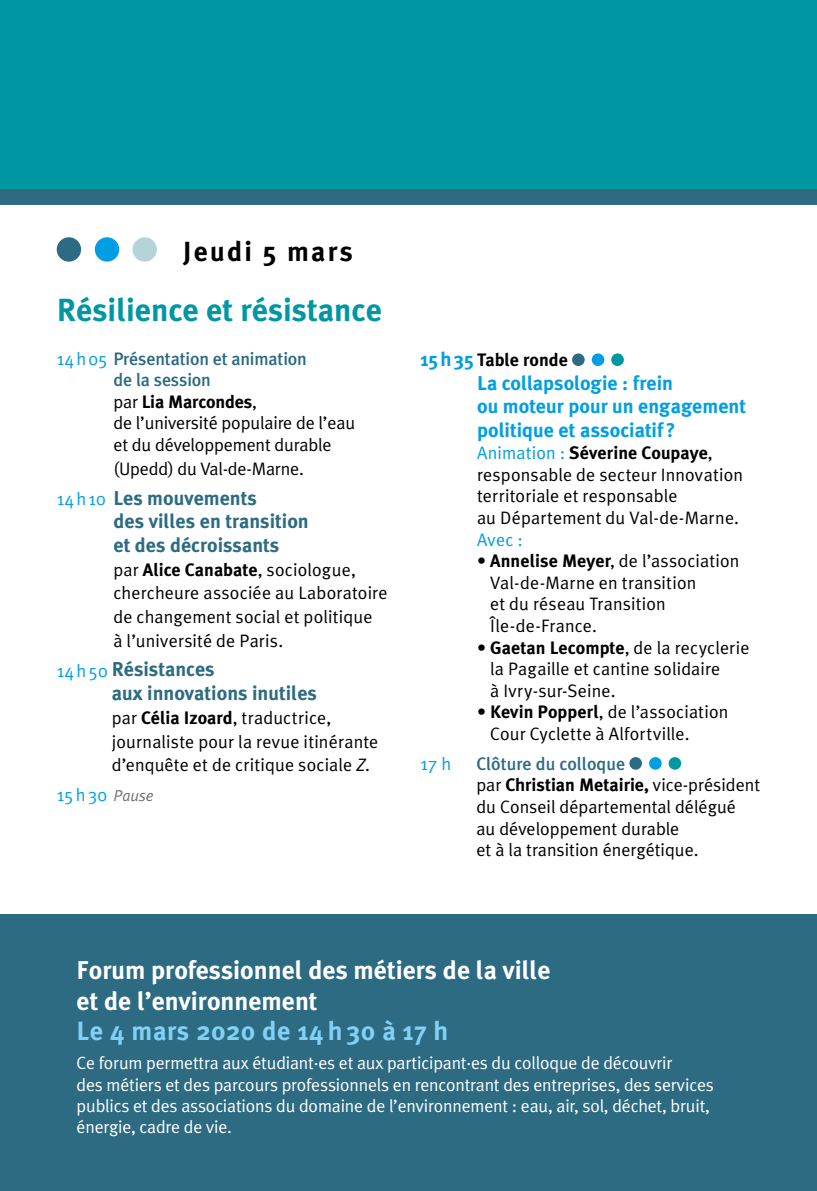
<style>
.page{position:relative;width:817px;height:1191px;background:#fff}
.page>*{position:absolute;margin:0;border:0;box-sizing:border-box;transform-origin:0 0}
.t1{font:700 32px "Meta Plus";color:#0097a3}
.t2{font:700 27.6px "Meta Plus";letter-spacing:.08em;color:#000}
.t3{font:700 26.4px "Meta Plus";letter-spacing:.02em;color:#82d0f5}
.t4{font:700 25.6px/30.8px "Meta Plus";color:#fff}
.t5{font:700 20px/23.8px "Meta Plus";color:#2c6b82}
.t6{font:700 20px/23.8px "Meta Plus";color:#009ee3}
.t7{font:18px/21.6px "Meta Plus Normal";letter-spacing:.005em;color:#000}
.t8{font:700 18px/21.6px "Meta Plus";color:#000}
.t9{font:500 18px/21.6px "Meta Plus";letter-spacing:-.01em;color:#2c6b82}
.t10{font:18px "Meta Plus Normal";letter-spacing:.005em;color:#009ee3}
.t11{font:17.8px/21.4px "Meta Plus Normal";letter-spacing:-.01em;color:#fff}
.s1{font-family:"Meta Plus Normal";font-weight:400;color:#009ee3}
.s2{font-family:"Meta Plus Normal";font-weight:400;color:#000}
.s3{font-weight:700;color:#000}
.s4{font-family:"Meta Plus Normal";font-weight:400;font-size:18px;color:#009ee3}
.s5{font-family:"Meta Plus";font-weight:700}
.s6{font-style:italic}
.s7{font-style:italic;font-size:15.8px;color:#6e6e6e}
.s8{font-size:19.8px;color:#009ee3}
.s9{font-family:"Meta Plus Normal";font-weight:400}
.s10{font-weight:500;color:#2c6b82}
</style>
<div class="page">
<div style="left:0;top:0;width:816px;height:193px;background:#0097a3"></div>
<div style="left:0;top:189px;width:816px;height:16px;background:#2c6b82"></div>
<div style="left:132px;top:237px;width:25px;height:25px;background:#b4d4da;border-radius:50%"></div>
<div style="left:95px;top:237px;width:24px;height:25px;background:#009ee3;border-radius:50%"></div>
<div style="left:57px;top:237px;width:24px;height:25px;background:#2c6b82;border-radius:50%"></div>
<div style="left:611px;top:353px;width:12px;height:13px;background:#0097a3;border-radius:50%"></div>
<svg style="left:591px;top:353px;width:13px;height:13px"></svg>
<div style="left:572px;top:353px;width:12px;height:13px;background:#2c6b82;border-radius:50%"></div>
<div style="left:668px;top:757px;width:13px;height:12px;background:#0097a3;border-radius:50%"></div>
<div style="left:649px;top:757px;width:12px;height:12px;background:#009ee3;border-radius:50%"></div>
<div style="left:629px;top:757px;width:13px;height:12px;background:#2c6b82;border-radius:50%"></div>
<div style="left:0;top:914px;width:816px;height:277px;background:#2c6b82"></div>
<h2 class="t2" style="left:183px;top:235px;width:171px">Jeudi 5 mars</h2>
<h1 class="t1" style="left:57px;top:292px;width:327px">Résilience et résistance</h1>
<p class="t9" style="left:113px;top:347px;width:195px;text-indent:-57px"><span class="s1">14h05</span> Présentation et animation de la session<br><span class="s2">par</span> <span class="s3">Lia Marcondes</span><span class="s2">,</span></p>
<p class="t7" style="left:113px;top:412px;width:243px">de l’université populaire de l’eau et du développement durable</p>
<p class="t7" style="left:113px;top:457px;width:192px">(Upedd) du Val-de-Marne.</p>
<p class="t5" style="left:113px;top:485px;width:197px;text-indent:-57px"><span class="s4">14h10</span> Les mouvements<br>des villes en transition et des décroissants</p>
<p class="t7" style="left:113px;top:557px;width:275px;line-height:23.8px">par <span class="s5">Alice Canabate</span>, sociologue, chercheure associée au Laboratoire de changement social et politique<br>à l’université de Paris.</p>
<p class="t5" style="left:112px;top:657px;width:207px;text-indent:-55px"><span class="s4">14h50</span> Résistances<br>aux innovations inutiles</p>
<p class="t7" style="left:112px;top:705px;width:268px;line-height:23.8px">par <span class="s5">Célia Izoard</span>, traductrice, journaliste pour la revue itinérante d’enquête et de critique sociale <span class="s6">Z</span>.</p>
<p class="t10" style="left:57px;top:784px;width:98px">15h30 <span class="s7">Pause</span></p>
<p class="t8" style="left:420px;top:349px;width:149px"><span class="s8">15h35</span> Table ronde</p>
<p class="t6" style="left:477px;top:371px;width:270px">La collapsologie : frein<br>ou moteur pour un engagement politique et associatif ?</p>
<p class="t8" style="left:477px;top:442px;width:237px"><span class="s1">Animation :</span> Séverine Coupaye<span class="s9">,</span></p>
<p class="t7" style="left:477px;top:463px;width:267px">responsable de secteur Innovation territoriale et responsable<br>au Département du Val-de-Marne.</p>
<p class="t10" style="left:477px;top:529px;width:47px">Avec :</p>
<p class="t7" style="left:490px;top:550px;width:251px;text-indent:-13px">• <span class="s5">Annelise Meyer</span>, de l’association<br>Val-de-Marne en transition<br>et du réseau Transition<br>Île-de-France.</p>
<p class="t7" style="left:490px;top:636px;width:261px;text-indent:-13px">• <span class="s5">Gaetan Lecompte</span>, de la recyclerie la Pagaille et cantine solidaire<br>à Ivry-sur-Seine.</p>
<p class="t7" style="left:490px;top:701px;width:240px;text-indent:-13px">• <span class="s5">Kevin Popperl</span>, de l’association<br>Cour Cyclette à Alfortville.</p>
<p class="t10" style="left:420px;top:753px;width:32px">17 h</p>
<p class="t8" style="left:476px;top:752px;width:285px"><span class="s10">Clôture du colloque<br></span><span class="s9">par</span> Christian Metairie, <span class="s9">vice-président</span></p>
<p class="t7" style="left:476px;top:795px;width:261px">du Conseil départemental délégué au développement durable<br>et à la transition énergétique.</p>
<h3 class="t4" style="left:77px;top:954px;width:475px">Forum professionnel des métiers de la ville et de l’environnement</h3>
<h3 class="t3" style="left:77px;top:1015px;width:373px">Le 4 mars 2020 de 14 h 30 à 17 h</h3>
<p class="t11" style="left:77px;top:1052px;width:638px">Ce forum permettra aux étudiant·es et aux participant·es du colloque de découvrir<br>des métiers et des parcours professionnels en rencontrant des entreprises, des services publics et des associations du domaine de l’environnement : eau, air, sol, déchet, bruit, énergie, cadre de vie.</p>
</div>
